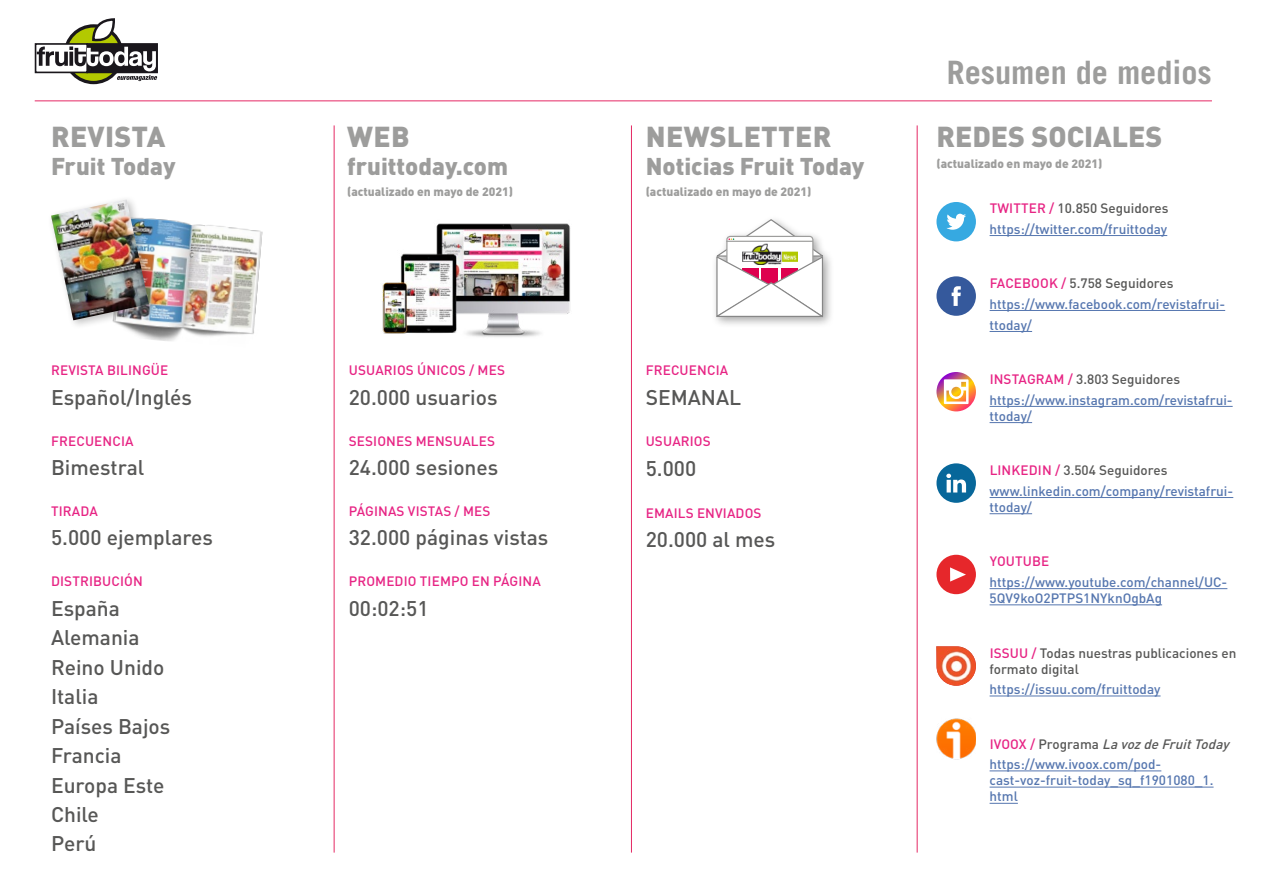
<style>
.page{position:relative;width:1263px;height:893px;background:#fff}
.page>*{position:absolute;margin:0;border:0;box-sizing:border-box;transform-origin:0 0}
.t1{font:700 32.25px "Trade Gothic";color:#9d9d9c}
.t2{font:900 28.5px "DIN Pro";letter-spacing:.01em;color:#9d9d9c}
.t3{font:900 24px "DIN Pro";color:#9d9d9c}
.t4{font:500 21px/29.4px "DIN Pro";color:#575756}
.t5{font:500 13.5px/20.4px "DIN Pro";color:#5576af}
.t6{font:500 13.5px "DIN Pro";letter-spacing:.01em;color:#e72484}
.t7{font:500 13.5px/16.2px "DIN Pro";color:#575756}
.t8{font:900 12px "DIN Pro";color:#9d9d9c}
.s1{color:#e72484}
.s2{color:#575756}
.s3{font-style:italic;color:#575756}
</style>
<div class="page">
<hr style="left:35px;top:100px;width:1177px;height:1px;background:#e52964">
<svg style="left:35px;top:43px;width:2px;height:30px"></svg>
<svg style="left:37px;top:18px;width:120px;height:63px"></svg>
<hr style="left:334px;top:125px;width:1px;height:728px;background:#e52964">
<hr style="left:631px;top:125px;width:1px;height:728px;background:#e52964">
<hr style="left:917px;top:125px;width:1px;height:728px;background:#e52964">
<img style="left:131px;top:219px;width:132px;height:122px">
<img style="left:382px;top:223px;width:189px;height:114px">
<hr style="left:989px;top:235px;width:178px;height:1px;background:#5576af">
<hr style="left:989px;top:310px;width:236px;height:1px;background:#5576af">
<hr style="left:989px;top:331px;width:43px;height:1px;background:#5576af">
<hr style="left:989px;top:406px;width:244px;height:1px;background:#5576af">
<hr style="left:989px;top:422px;width:43px;height:1px;background:#5576af">
<hr style="left:989px;top:497px;width:244px;height:1px;background:#5576af">
<hr style="left:989px;top:513px;width:43px;height:1px;background:#5576af">
<hr style="left:989px;top:588px;width:238px;height:1px;background:#5576af">
<hr style="left:989px;top:604px;width:173px;height:1px;background:#5576af">
<hr style="left:989px;top:696px;width:171px;height:1px;background:#5576af">
<hr style="left:989px;top:770px;width:172px;height:1px;background:#5576af">
<hr style="left:989px;top:787px;width:224px;height:1px;background:#5576af">
<svg style="left:989px;top:803px;width:29px;height:1px"></svg>
<svg style="left:936px;top:276px;width:40px;height:40px"></svg>
<svg style="left:936px;top:202px;width:40px;height:39px"></svg>
<svg style="left:936px;top:463px;width:40px;height:40px"></svg>
<svg style="left:936px;top:372px;width:40px;height:39px"></svg>
<div style="left:936px;top:555px;width:40px;height:39px;background:#e6272b;border-radius:50%"></div>
<svg style="left:950px;top:567px;width:16px;height:15px"></svg>
<img style="left:936px;top:646px;width:40px;height:40px">
<img style="left:936px;top:718px;width:40px;height:41px">
<div style="left:711px;top:214px;width:123px;height:114px;background:#000;opacity:.35"></div>
<svg style="left:715px;top:218px;width:111px;height:101px"></svg>
<div style="left:46px;top:195px;width:113px;height:136px;background:#000;opacity:.25"></div>
<img style="left:51px;top:200px;width:98px;height:120px">
<h2 class="t2" style="left:51px;top:118px;width:116px">REVISTA</h2>
<h3 class="t3" style="left:51px;top:150px;width:126px">Fruit Today</h3>
<p class="t6" style="left:51px;top:361px;width:119px">REVISTA BILINGÜE</p>
<h3 class="t4" style="left:51px;top:382px;width:143px">Español/Inglés</h3>
<p class="t6" style="left:51px;top:432px;width:84px">FRECUENCIA</p>
<h3 class="t4" style="left:51px;top:452px;width:95px">Bimestral</h3>
<p class="t6" style="left:51px;top:502px;width:48px">TIRADA</p>
<h3 class="t4" style="left:51px;top:522px;width:163px">5.000 ejemplares</h3>
<p class="t6" style="left:51px;top:572px;width:93px">DISTRIBUCIÓN</p>
<h3 class="t4" style="left:51px;top:593px;width:121px">España<br>Alemania<br>Reino Unido<br>Italia<br>Países Bajos<br>Francia<br>Europa Este<br>Chile<br>Perú</h3>
<h2 class="t2" style="left:347px;top:118px;width:64px">WEB</h2>
<h3 class="t3" style="left:347px;top:150px;width:162px">fruittoday.com</h3>
<p class="t8" style="left:347px;top:184px;width:167px">(actualizado en mayo de 2021)</p>
<p class="t6" style="left:349px;top:361px;width:158px">USUARIOS ÚNICOS / MES</p>
<h3 class="t4" style="left:349px;top:382px;width:150px">20.000 usuarios</h3>
<p class="t6" style="left:349px;top:432px;width:148px">SESIONES MENSUALES</p>
<h3 class="t4" style="left:349px;top:452px;width:151px">24.000 sesiones</h3>
<p class="t6" style="left:349px;top:502px;width:143px">PÁGINAS VISTAS / MES</p>
<h3 class="t4" style="left:349px;top:522px;width:201px">32.000 páginas vistas</h3>
<p class="t6" style="left:349px;top:572px;width:194px">PROMEDIO TIEMPO EN PÁGINA</p>
<h3 class="t4" style="left:349px;top:593px;width:81px">00:02:51</h3>
<h2 class="t2" style="left:646px;top:118px;width:187px">NEWSLETTER</h2>
<h3 class="t3" style="left:646px;top:150px;width:220px">Noticias Fruit Today</h3>
<p class="t8" style="left:646px;top:184px;width:167px">(actualizado en mayo de 2021)</p>
<p class="t6" style="left:646px;top:361px;width:84px">FRECUENCIA</p>
<h3 class="t4" style="left:646px;top:382px;width:97px">SEMANAL</h3>
<p class="t6" style="left:646px;top:432px;width:67px">USUARIOS</p>
<h3 class="t4" style="left:646px;top:453px;width:52px">5.000</h3>
<p class="t6" style="left:646px;top:504px;width:117px">EMAILS ENVIADOS</p>
<h3 class="t4" style="left:646px;top:524px;width:131px">20.000 al mes</h3>
<h1 class="t1" style="left:947px;top:53px;width:267px">Resumen de medios</h1>
<h2 class="t2" style="left:936px;top:118px;width:227px">REDES SOCIALES</h2>
<p class="t8" style="left:936px;top:155px;width:167px">(actualizado en mayo de 2021)</p>
<p class="t5" style="left:989px;top:198px;width:181px"><span class="s1">TWITTER /</span> <span class="s2">10.850 Seguidores </span>https://twitter.com/fruittoday</p>
<p class="t5" style="left:989px;top:272px;width:237px"><span class="s1">FACEBOOK /</span> <span class="s2">5.758 Seguidores </span>https://www.facebook.com/revistafrui&shy;ttoday/</p>
<p class="t5" style="left:989px;top:368px;width:245px"><span class="s1">INSTAGRAM /</span> <span class="s2">3.803 Seguidores </span>https://www.instagram.com/revistafrui-</p>
<p class="t5" style="left:989px;top:405px;width:44px">ttoday/</p>
<p class="t5" style="left:989px;top:460px;width:245px"><span class="s1">LINKEDIN /</span> <span class="s2">3.504 Seguidores </span>www.linkedin.com/company/revistafrui-</p>
<p class="t5" style="left:989px;top:496px;width:44px">ttoday/</p>
<p class="t6" style="left:990px;top:552px;width:61px">YOUTUBE</p>
<p class="t5" style="left:989px;top:573px;width:239px;line-height:16.2px">https://www.youtube.com/channel/UC-<br>5QV9koO2PTPS1NYknOgbAg</p>
<p class="t7" style="left:989px;top:644px;width:248px"><span class="s1">ISSUU /</span> Todas nuestras publicaciones en formato digital</p>
<p class="t5" style="left:989px;top:679px;width:172px">https://issuu.com/fruittoday</p>
<p class="t5" style="left:989px;top:733px;width:245px"><span class="s1">I V O O X /</span> <span class="s2">P ro g ra m a</span> <span class="s3">LavozdeFruitToday </span>https://www.ivoox.com/pod-</p>
<p class="t5" style="left:989px;top:772px;width:225px;line-height:16.2px">cast-voz-fruit-today_sq_f1901080_1. html</p>
</div>
